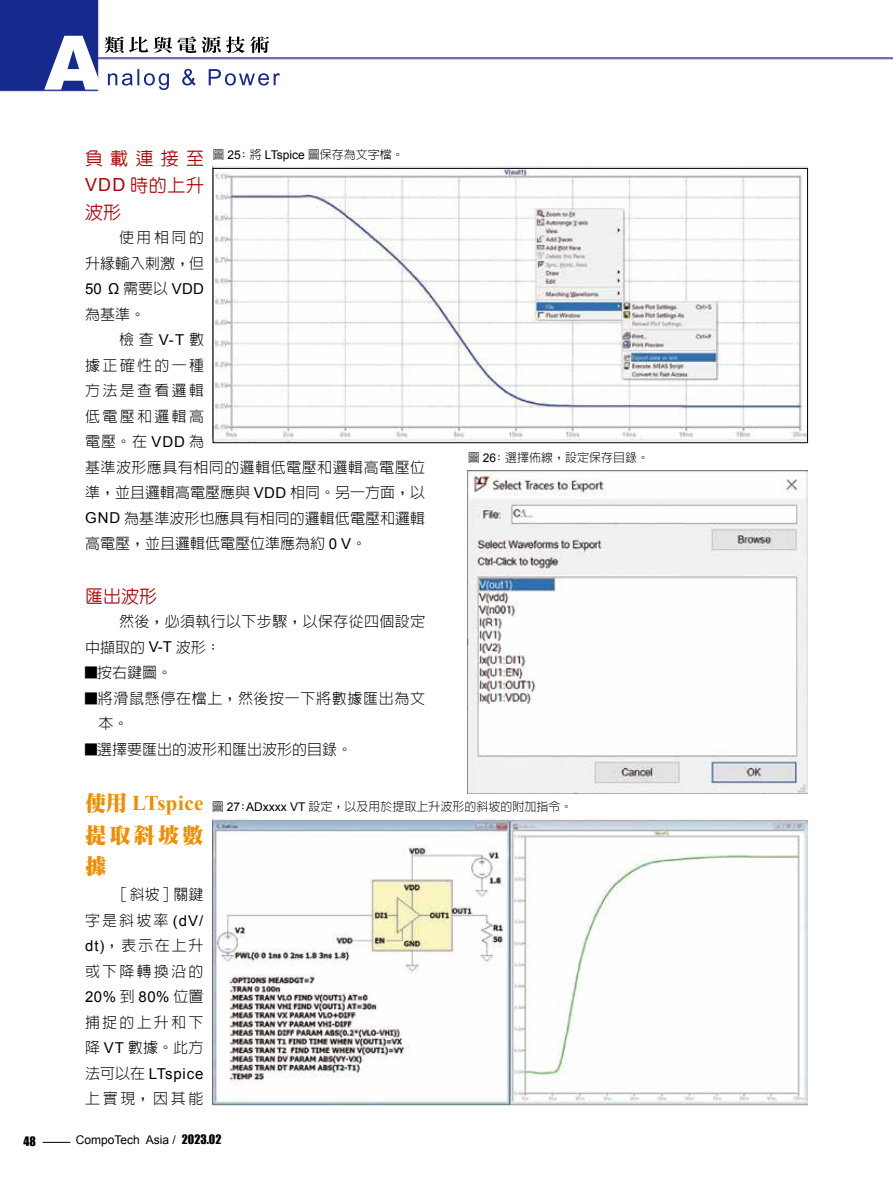
<style>
.page{position:relative;width:893px;height:1191px;background:#fff}
.page>*{position:absolute;margin:0;border:0;box-sizing:border-box;transform-origin:0 0}
.t1{font:700 21px "Times New Roman";letter-spacing:.02em;color:#f18d00}
.t2{font:900 21px/31.5px "Inn Ming";letter-spacing:.16em;color:#f18d00}
.t3{font:500 18px/27px "Yen Round";letter-spacing:.035em;color:#ad0003;text-align:justify}
.t4{font:300 15px/25.5px "Lin Gothic";letter-spacing:.025em;color:#000;text-align:justify}
.t5{font:300 15px/25.5px "Lin Gothic";color:#000;text-align:right}
.t6{font:300 15px "Lin Gothic";letter-spacing:.005em;color:#000}
.t7{font:300 15px "Lin Gothic";letter-spacing:.045em;color:#000}
.t8{font:300 15px "Lin Gothic";letter-spacing:.155em;color:#000}
.t9{font:15px "Arial";letter-spacing:.035em;color:#000}
.t10{font:300 15px/25.5px "Lin Gothic";letter-spacing:.15em;color:#000}
.t11{font:15px "Arial";letter-spacing:.055em;color:#000}
.t12{font:300 12px "Lin Gothic";color:#000}
.t13{font:12px "Arial";color:#000}
.t14{font:12px "Impact";color:#000}
.s1{font-family:"Arial";font-weight:400}
.s2{font-family:"Lin Gothic";font-weight:300}
.s3{font-size:12px}
.s4{font-family:"Inn Ming";font-weight:900}
.s5{font-family:"Impact"}
</style>
<div class="page">
<img style="left:0;top:0;width:893px;height:92px">
<img style="left:137px;top:69px;width:143px;height:19px">
<img style="left:105px;top:36px;width:116px;height:17px">
<img style="left:44px;top:36px;width:59px;height:54px">
<svg style="left:43px;top:1142px;width:27px;height:1px"></svg>
<img style="left:468px;top:471px;width:340px;height:322px">
<img style="left:213px;top:819px;width:595px;height:287px">
<img style="left:213px;top:167px;width:595px;height:274px">
<div style="left:213px;top:168px;width:595px;height:275px;border:1px solid #040002"></div>
<p class="t12" style="left:213px;top:149px;width:193px">圖 <span class="s1">25</span>: 將 <span class="s1">LTspice</span> 圖保存為文字檔。</p>
<p class="t3" style="left:85px;top:144px;width:121px">負載連接至<span class="s1">VDD</span> 時的上升波形</p>
<p class="t5" style="left:85px;top:225px;width:121px">使用相同的<br>升緣輸入刺激，但</p>
<p class="t9" style="left:85px;top:279px;width:121px">50 Ω <span class="s2">需要以</span> VDD</p>
<p class="t4" style="left:85px;top:301px;width:61px">為基準。</p>
<p class="t4" style="left:119px;top:327px;width:87px">檢查<span class="s1">V-T</span>數</p>
<p class="t8" style="left:85px;top:357px;width:121px">據正確性的一種</p>
<p class="t8" style="left:85px;top:383px;width:121px">方法是查看邏輯</p>
<p class="t8" style="left:85px;top:408px;width:121px">低電壓和邏輯高</p>
<p class="t4" style="left:85px;top:429px;width:121px">電壓。在 <span class="s1">VDD</span> 為</p>
<p class="t4" style="left:85px;top:454px;width:342px">基準波形應具有相同的邏輯低電壓和邏輯高電壓位</p>
<p class="t5" style="left:85px;top:480px;width:342px">準，並且邏輯高電壓應與 <span class="s1">VDD</span> 相同。另一方面，以</p>
<p class="t6" style="left:85px;top:510px;width:342px"><span class="s1">GND</span> 為基準波形也應具有相同的邏輯低電壓和邏輯</p>
<p class="t5" style="left:85px;top:531px;width:283px">高電壓，並且邏輯低電壓位準應為約 <span class="s1">0 V</span>。</p>
<p class="t3" style="left:85px;top:582px;width:73px">匯出波形</p>
<p class="t4" style="left:119px;top:609px;width:308px">然後，必須執行以下步驟，以保存從四個設定</p>
<p class="t4" style="left:85px;top:634px;width:137px">中擷取的 <span class="s1">V-T</span> 波形：</p>
<p class="t4" style="left:85px;top:660px;width:88px"><span class="s3">█</span>按右鍵圖。</p>
<p class="t7" style="left:85px;top:690px;width:342px"><span class="s3">█</span>將滑鼠懸停在檔上，然後按一下將數據匯出為文</p>
<p class="t4" style="left:99px;top:711px;width:31px">本。</p>
<p class="t5" style="left:85px;top:736px;width:268px"><span class="s3">█</span>選擇要匯出的波形和匯出波形的目錄。</p>
<h1 class="t1" style="left:85px;top:788px;width:120px"><span class="s4">使用</span> LTspice</h1>
<h1 class="t2" style="left:85px;top:818px;width:120px">提取斜坡數據</h1>
<p class="t4" style="left:85px;top:882px;width:120px;text-indent:34px">[斜坡]關鍵字是斜坡率 <span class="s1">(dV/ dt)</span>，表示在上升或下降轉換沿的</p>
<p class="t9" style="left:85px;top:987px;width:120px">20% <span class="s2">到</span> 80% <span class="s2">位置</span></p>
<p class="t10" style="left:85px;top:1009px;width:120px">捕捉的上升和下降 <span class="s1">VT</span> 數據。此方</p>
<p class="t11" style="left:85px;top:1063px;width:120px"><span class="s2">法可以在</span> LTspice</p>
<p class="t4" style="left:85px;top:1086px;width:120px">上實現，因其能</p>
<p class="t12" style="left:468px;top:451px;width:183px">圖 <span class="s1">26</span>: 選擇佈線，設定保存目錄。</p>
<p class="t12" style="left:212px;top:800px;width:362px">圖 <span class="s1">27</span>:<span class="s1">ADxxxx VT</span> 設定，以及用於提取上升波形的斜坡的附加指令。</p>
<p class="t14" style="left:24px;top:1132px;width:14px">48</p>
<p class="t13" style="left:76px;top:1131px;width:147px">CompoTech Asia / <span class="s5">2023.02</span></p>
</div>
